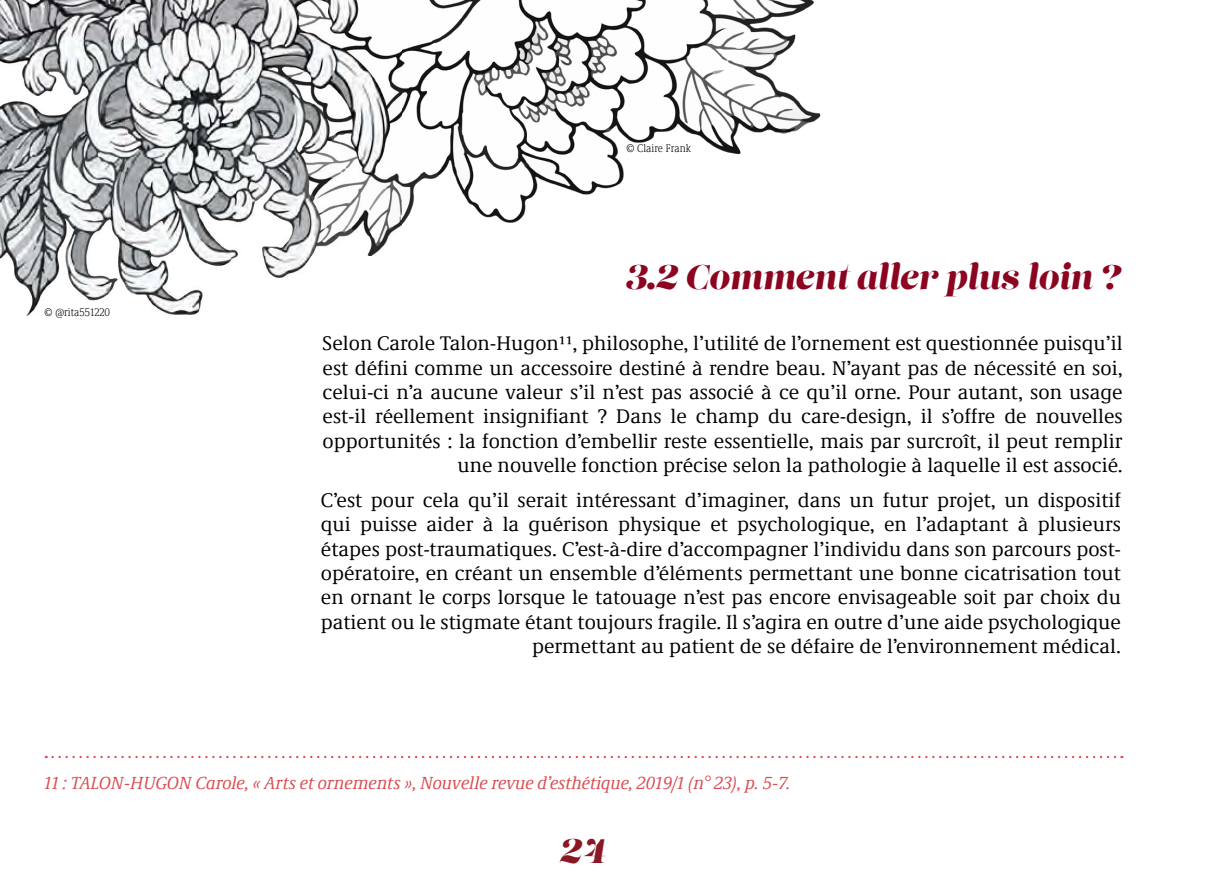
<style>
.page{position:relative;width:1212px;height:893px;background:#fff}
.page>*{position:absolute;margin:0;border:0;box-sizing:border-box;transform-origin:0 0}
.t1{font:italic 33.75px "Lust";color:#8b0520}
.t2{font:italic 33.75px "Lust";color:#8a1724}
.t3{font:20.25px/24.3px "Demos Next Pro";color:#000;text-align:right}
.t4{font:italic 18px "Demos Next Pro";color:#db4c50}
.t5{font:300 condensed 11.25px "Demos Next Pro";color:#000}
</style>
<div class="page">
<img style="left:401px;top:0;width:420px;height:226px">
<img style="left:0;top:0;width:401px;height:316px">
<svg style="left:53px;top:756px;width:1069px;height:2px"></svg>
<p class="t5" style="left:45px;top:305px;width:67px">© @rita551220</p>
<p class="t5" style="left:626px;top:140px;width:66px">© Claire Frank</p>
<h1 class="t1" style="left:626px;top:256px;width:497px">3.2 Comment aller plus loin ?</h1>
<p class="t3" style="left:323px;top:331px;width:802px">Selon Carole Talon-Hugon11, philosophe, l’utilité de l’ornement est questionnée puisqu’il est défini comme un accessoire destiné à rendre beau. N’ayant pas de nécessité en soi, celui-ci n’a aucune valeur s’il n’est pas associé à ce qu’il orne. Pour autant, son usage est-il réellement insignifiant ? Dans le champ du care-design, il s’offre de nouvelles opportunités : la fonction d’embellir reste essentielle, mais par surcroît, il peut remplir une nouvelle fonction précise selon la pathologie à laquelle il est associé.</p>
<p class="t3" style="left:321px;top:487px;width:801px">C’est pour cela qu’il serait intéressant d’imaginer, dans un futur projet, un dispositif qui puisse aider à la guérison physique et psychologique, en l’adaptant à plusieurs étapes post-traumatiques. C’est-à-dire d’accompagner l’individu dans son parcours post&shy;opératoire, en créant un ensemble d’éléments permettant une bonne cicatrisation tout en ornant le corps lorsque le tatouage n’est pas encore envisageable soit par choix du patient ou le stigmate étant toujours fragile. Il s’agira en outre d’une aide psychologique permettant au patient de se défaire de l’environnement médical.</p>
<p class="t4" style="left:45px;top:771px;width:747px">11 : TALON-HUGON Carole, « Arts et ornements », Nouvelle revue d’esthétique, 2019/1 (n° 23), p. 5-7.</p>
<h1 class="t2" style="left:561px;top:829px;width:47px">24</h1>
</div>
